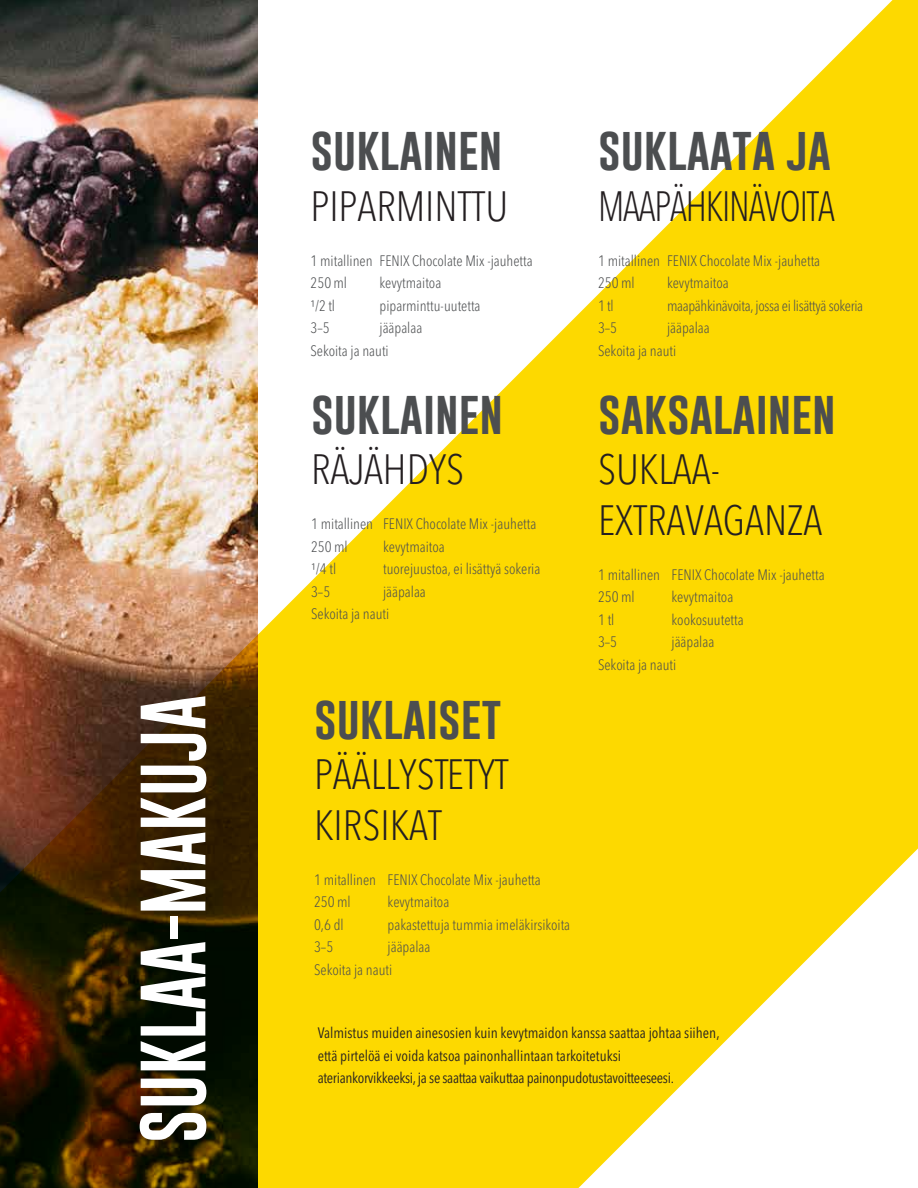
<style>
.page{position:relative;width:918px;height:1188px;background:#fff}
.page>*{position:absolute;margin:0;border:0;box-sizing:border-box;transform-origin:0 0}
.t1{font:67.5px "Gobold";color:#fff}
.t2{font:45px "Gobold";color:#4c4e50}
.t3{font:300 condensed 42px/50.4px "Avenir Next LT Pro";color:#241f21}
.t4{font:300 condensed 42px "Avenir Next LT Pro";letter-spacing:-.03em;color:#241f21;scale:.89 1}
.t5{font:300 condensed 15px/22.5px "Avenir Next LT Pro";color:#4c4e50}
.t6{font:condensed 15px/22.5px "Avenir Next LT Pro";color:#241f21}
.t7{font:300 condensed 15px "Avenir Next LT Pro";letter-spacing:-.02em;color:#4c4e50}
</style>
<div class="page">
<img style="left:0;top:0;width:567px;height:1188px">
<svg style="left:567px;top:0;width:351px;height:1188px;fill:#fdd900"></svg>
<h1 class="t1" style="left:130px;top:1143px;width:450px;rotate:-90deg">SUKLAA-MAKUJA</h1>
<h2 class="t2" style="left:311px;top:120px;width:194px">SUKLAINEN</h2>
<h3 class="t3" style="left:311px;top:181px;width:199px">PIPARMINTTU</h3>
<p class="t5" style="left:311px;top:249px;width:224px">1 mitallinen FENIX Chocolate Mix -jauhetta<br>250 ml</p>
<p class="t5" style="left:380px;top:272px;width:63px">kevytmaitoa</p>
<p class="t5" style="left:311px;top:294px;width:26px">¹/2 tl</p>
<p class="t5" style="left:380px;top:294px;width:103px">piparminttu-uutetta</p>
<p class="t5" style="left:311px;top:317px;width:21px">3–5</p>
<p class="t5" style="left:311px;top:317px;width:113px;text-indent:69px">jääpalaa<br>Sekoita ja nauti</p>
<h2 class="t2" style="left:311px;top:384px;width:194px">SUKLAINEN</h2>
<h3 class="t3" style="left:311px;top:445px;width:155px">RÄJÄHDYS</h3>
<p class="t5" style="left:311px;top:513px;width:227px">1 mitallinen FENIX Chocolate Mix -jauhetta<br>250 ml</p>
<p class="t5" style="left:383px;top:535px;width:63px">kevytmaitoa</p>
<p class="t5" style="left:311px;top:558px;width:27px">¹/4 tl</p>
<p class="t5" style="left:383px;top:558px;width:159px">tuorejuustoa, ei lisättyä sokeria</p>
<p class="t5" style="left:311px;top:580px;width:21px">3–5</p>
<p class="t5" style="left:311px;top:580px;width:116px;text-indent:72px">jääpalaa<br>Sekoita ja nauti</p>
<h2 class="t2" style="left:314px;top:688px;width:189px">SUKLAISET</h2>
<h3 class="t3" style="left:314px;top:749px;width:196px">PÄÄLLYSTETYT<br>KIRSIKAT</h3>
<p class="t5" style="left:314px;top:868px;width:228px">1 mitallinen FENIX Chocolate Mix -jauhetta<br>250 ml</p>
<p class="t5" style="left:388px;top:891px;width:63px">kevytmaitoa</p>
<p class="t5" style="left:314px;top:913px;width:31px">0,6 dl</p>
<p class="t5" style="left:388px;top:913px;width:184px">pakastettuja tummia imeläkirsikoita</p>
<p class="t5" style="left:314px;top:936px;width:21px">3–5</p>
<p class="t5" style="left:314px;top:936px;width:118px;text-indent:74px">jääpalaa<br>Sekoita ja nauti</p>
<h2 class="t2" style="left:598px;top:120px;width:234px">SUKLAATA JA</h2>
<h3 class="t4" style="left:598px;top:181px;width:268px">MAAPÄHKINÄVOITA</h3>
<p class="t5" style="left:598px;top:249px;width:224px">1 mitallinen FENIX Chocolate Mix -jauhetta<br>250 ml</p>
<p class="t5" style="left:667px;top:272px;width:63px">kevytmaitoa</p>
<p class="t5" style="left:598px;top:294px;width:17px">1 tl</p>
<p class="t7" style="left:667px;top:296px;width:198px">maapähkinävoita, jossa ei lisättyä sokeria</p>
<p class="t5" style="left:598px;top:317px;width:21px">3–5</p>
<p class="t5" style="left:598px;top:317px;width:113px;text-indent:69px">jääpalaa<br>Sekoita ja nauti</p>
<h2 class="t2" style="left:598px;top:384px;width:239px">SAKSALAINEN</h2>
<h3 class="t3" style="left:598px;top:445px;width:226px">SUKLAA-<br>EXTRAVAGANZA</h3>
<p class="t5" style="left:598px;top:563px;width:228px">1 mitallinen FENIX Chocolate Mix -jauhetta<br>250 ml</p>
<p class="t5" style="left:672px;top:586px;width:63px">kevytmaitoa</p>
<p class="t5" style="left:598px;top:608px;width:18px">1 tl</p>
<p class="t5" style="left:672px;top:608px;width:74px">kookosuutetta</p>
<p class="t5" style="left:598px;top:631px;width:21px">3–5</p>
<p class="t5" style="left:598px;top:631px;width:118px;text-indent:74px">jääpalaa<br>Sekoita ja nauti</p>
<p class="t6" style="left:318px;top:1022px;width:403px">Valmistus muiden ainesosien kuin kevytmaidon kanssa saattaa johtaa siihen, että pirtelöä ei voida katsoa painonhallintaan tarkoitetuksi ateriankorvikkeeksi, ja se saattaa vaikuttaa painonpudotustavoitteeseesi.</p>
</div>
